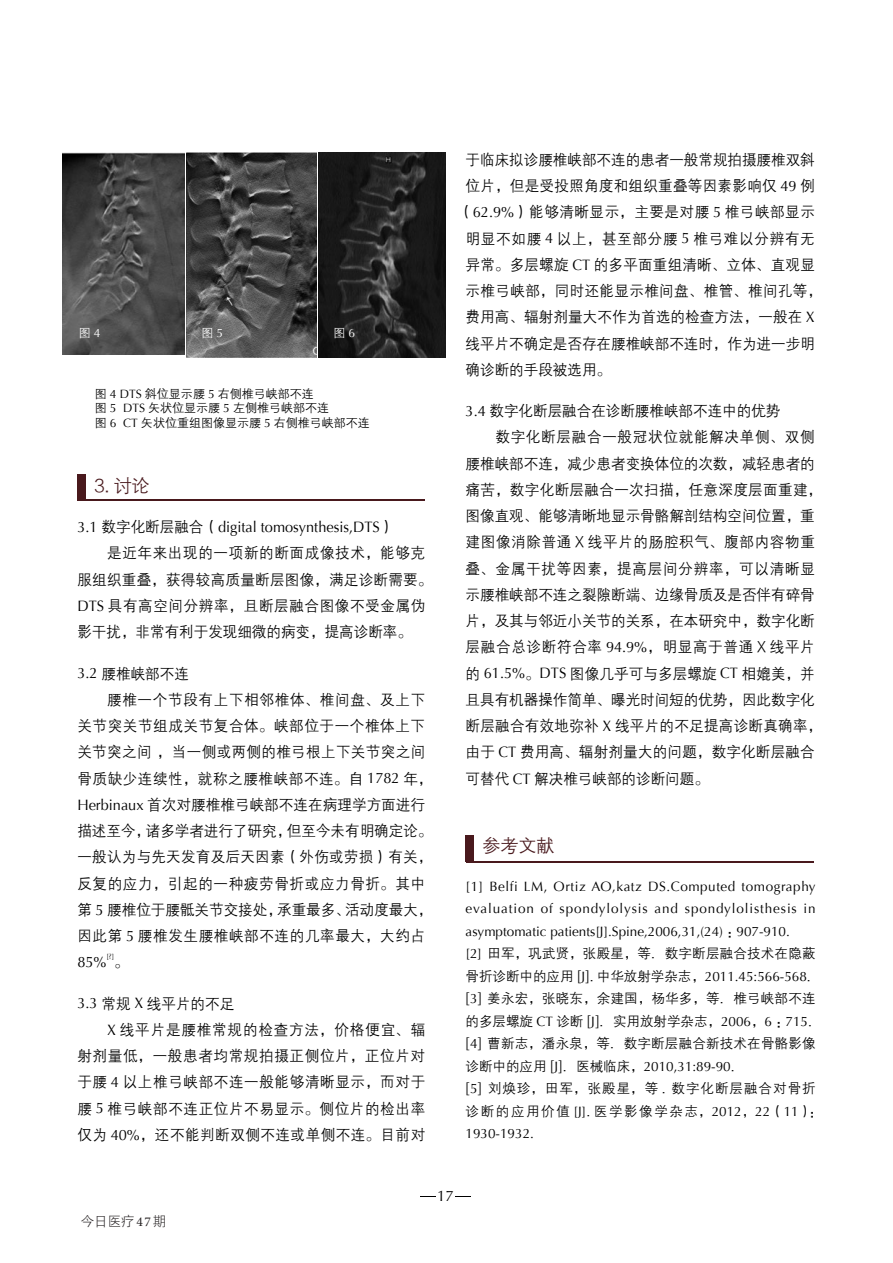
<style>
.page{position:relative;width:893px;height:1263px;background:#fff}
.page>*{position:absolute;margin:0;border:0;box-sizing:border-box;transform-origin:0 0}
.t1{font:18px "FZZDXJW GB1 0";color:#49191d}
.t2{font:15px "FZZDXJW GB1 0";letter-spacing:.02em;color:#000}
.t3{font:15px "FZZDXJW GB1 0";color:#000}
.t4{font:15px/26.2px "FZZDXJW GB1 0";letter-spacing:.045em;color:#000}
.t5{font:15px "FZZDXJW GB1 0";letter-spacing:.05em;color:#000}
.t6{font:15px "Optima";color:#000}
.t7{font:15px "FZZDXJW GB1 0";letter-spacing:.04em;color:#000}
.t8{font:15px "FZZDXJW GB1 0";letter-spacing:.055em;color:#000}
.t9{font:15px "FZZDXJW GB1 0";letter-spacing:.06em;color:#000}
.t10{font:13.5px/22.5px "FZZDXJW GB1 0";letter-spacing:.015em;color:#000}
.t11{font:13.5px/22.5px "Optima";color:#000;text-align:justify}
.t12{font:13.5px "DF Hei W3 GB EUC H";color:#231f20}
.t13{font:12px/14.4px "FZZDXJW GB1 0";color:#000}
.t14{font:12px "FZZDXJW GB1 0";color:#fff}
.t15{font:7.5px "Optima";color:#000}
.s1{font-family:"Optima"}
.s2{font-family:"FZZDXJW GB1 0"}
.s3{font-family:"Minion Pro"}
</style>
<div class="page">
<svg style="left:421px;top:1196px;width:15px;height:1px"></svg>
<svg style="left:456px;top:1196px;width:15px;height:1px"></svg>
<img style="left:186px;top:152px;width:259px;height:205px">
<img style="left:63px;top:152px;width:122px;height:203px">
<div style="left:466px;top:836px;width:8px;height:26px;background:#49191d"></div>
<hr style="left:466px;top:861px;width:347px;height:1px;background:#49191d">
<div style="left:77px;top:474px;width:9px;height:27px;background:#49191d"></div>
<hr style="left:77px;top:499px;width:348px;height:2px;background:#49191d">
<p class="t14" style="left:79px;top:327px;width:23px">图<span class="s1">4</span></p>
<p class="t14" style="left:201px;top:327px;width:23px">图<span class="s1">5</span></p>
<p class="t14" style="left:333px;top:327px;width:23px">图<span class="s1">6</span></p>
<p class="t13" style="left:95px;top:387px;width:276px">图 <span class="s1">4 DTS</span> 斜位显示腰 <span class="s1">5</span> 右侧椎弓峡部不连<br>图 <span class="s1">5 DTS</span> 矢状位显示腰 <span class="s1">5</span> 左侧椎弓峡部不连<br>图 <span class="s1">6 CT</span> 矢状位重组图像显示腰 <span class="s1">5</span> 右侧椎弓峡部不连</p>
<p class="t1" style="left:94px;top:476px;width:57px">3. 讨论</p>
<p class="t6" style="left:77px;top:518px;width:318px">3.1 <span class="s2">数字化断层融合（</span>digital tomosynthesis,DTS<span class="s2">）</span></p>
<p class="t4" style="left:77px;top:541px;width:357px;text-indent:30px">是近年来出现的一项新的断面成像技术，能够克服组织重叠，获得较高质量断层图像，满足诊断需要。<br><span class="s1">DTS</span> 具有高空间分辨率，且断层融合图像不受金属伪影干扰，非常有利于发现细微的病变，提高诊断率。</p>
<p class="t2" style="left:77px;top:665px;width:113px"><span class="s1">3.2</span> 腰椎峡部不连</p>
<p class="t5" style="left:107px;top:691px;width:320px">腰椎一个节段有上下相邻椎体、椎间盘、及上下</p>
<p class="t4" style="left:77px;top:713px;width:349px">关节突关节组成关节复合体。峡部位于一个椎体上下</p>
<p class="t2" style="left:77px;top:744px;width:349px">关节突之间 ，当一侧或两侧的椎弓根上下关节突之间</p>
<p class="t7" style="left:77px;top:770px;width:357px">骨质缺少连续性，就称之腰椎峡部不连。自 <span class="s1">1782</span> 年，</p>
<p class="t2" style="left:77px;top:796px;width:349px"><span class="s1">Herbinaux</span> 首次对腰椎椎弓峡部不连在病理学方面进行</p>
<p class="t3" style="left:77px;top:823px;width:357px">描述至今，诸多学者进行了研究，但至今未有明确定论。</p>
<p class="t2" style="left:77px;top:849px;width:357px">一般认为与先天发育及后天因素（外伤或劳损）有关，</p>
<p class="t4" style="left:77px;top:871px;width:349px">反复的应力，引起的一种疲劳骨折或应力骨折。其中</p>
<p class="t3" style="left:77px;top:901px;width:357px">第 <span class="s1">5</span> 腰椎位于腰骶关节交接处，承重最多、活动度最大，</p>
<p class="t4" style="left:77px;top:923px;width:349px">因此第 <span class="s1">5</span> 腰椎发生腰椎峡部不连的几率最大，大约占</p>
<p class="t6" style="left:77px;top:953px;width:31px">85%</p>
<p class="t15" style="left:106px;top:952px;width:9px">[?]</p>
<p class="t2" style="left:114px;top:954px;width:16px">。</p>
<p class="t3" style="left:77px;top:995px;width:158px"><span class="s1">3.3</span> 常规 <span class="s1">X</span> 线平片的不足</p>
<p class="t9" style="left:107px;top:1021px;width:320px"><span class="s1">X</span> 线平片是腰椎常规的检查方法，价格便宜、辐</p>
<p class="t4" style="left:77px;top:1043px;width:349px">射剂量低，一般患者均常规拍摄正侧位片，正位片对</p>
<p class="t4" style="left:77px;top:1069px;width:349px">于腰 <span class="s1">4</span> 以上椎弓峡部不连一般能够清晰显示，而对于</p>
<p class="t4" style="left:77px;top:1096px;width:349px">腰 <span class="s1">5</span> 椎弓峡部不连正位片不易显示。侧位片的检出率</p>
<p class="t2" style="left:77px;top:1126px;width:349px">仅为 <span class="s1">40%</span>，还不能判断双侧不连或单侧不连。目前对</p>
<p class="t3" style="left:466px;top:152px;width:351px">于临床拟诊腰椎峡部不连的患者一般常规拍摄腰椎双斜</p>
<p class="t2" style="left:466px;top:178px;width:351px">位片，但是受投照角度和组织重叠等因素影响仅 <span class="s1">49</span> 例</p>
<p class="t2" style="left:458px;top:204px;width:358px">（<span class="s1">62.9%</span>）能够清晰显示，主要是对腰 <span class="s1">5</span> 椎弓峡部显示</p>
<p class="t5" style="left:466px;top:230px;width:351px">明显不如腰 <span class="s1">4</span> 以上，甚至部分腰 <span class="s1">5</span> 椎弓难以分辨有无</p>
<p class="t2" style="left:466px;top:257px;width:351px">异常。多层螺旋 <span class="s1">CT</span> 的多平面重组清晰、立体、直观显</p>
<p class="t2" style="left:466px;top:283px;width:358px">示椎弓峡部，同时还能显示椎间盘、椎管、椎间孔等，</p>
<p class="t2" style="left:466px;top:309px;width:351px">费用高、辐射剂量大不作为首选的检查方法，一般在 <span class="s1">X</span></p>
<p class="t3" style="left:466px;top:335px;width:351px">线平片不确定是否存在腰椎峡部不连时，作为进一步明</p>
<p class="t3" style="left:466px;top:362px;width:147px">确诊断的手段被选用。</p>
<p class="t3" style="left:466px;top:403px;width:316px"><span class="s1">3.4</span> 数字化断层融合在诊断腰椎峡部不连中的优势</p>
<p class="t5" style="left:495px;top:429px;width:321px">数字化断层融合一般冠状位就能解决单侧、双侧</p>
<p class="t3" style="left:466px;top:455px;width:351px">腰椎峡部不连，减少患者变换体位的次数，减轻患者的</p>
<p class="t2" style="left:466px;top:482px;width:358px">痛苦，数字化断层融合一次扫描，任意深度层面重建，</p>
<p class="t3" style="left:466px;top:508px;width:351px">图像直观、能够清晰地显示骨骼解剖结构空间位置，重</p>
<p class="t4" style="left:466px;top:529px;width:351px">建图像消除普通 X 线平片的肠腔积气、腹部内容物重</p>
<p class="t8" style="left:466px;top:560px;width:351px">叠、金属干扰等因素，提高层间分辨率，可以清晰显</p>
<p class="t3" style="left:466px;top:587px;width:351px">示腰椎峡部不连之裂隙断端、边缘骨质及是否伴有碎骨</p>
<p class="t3" style="left:466px;top:613px;width:351px">片，及其与邻近小关节的关系，在本研究中，数字化断</p>
<p class="t5" style="left:466px;top:639px;width:351px">层融合总诊断符合率 <span class="s1">94.9%</span>，明显高于普通 X 线平片</p>
<p class="t2" style="left:466px;top:665px;width:351px">的 <span class="s1">61.5%</span>。<span class="s1">DTS</span> 图像几乎可与多层螺旋 <span class="s1">CT</span> 相媲美，并</p>
<p class="t3" style="left:466px;top:692px;width:351px">且具有机器操作简单、曝光时间短的优势，因此数字化</p>
<p class="t2" style="left:466px;top:718px;width:358px">断层融合有效地弥补 <span class="s1">X</span> 线平片的不足提高诊断真确率，</p>
<p class="t2" style="left:466px;top:744px;width:351px">由于 <span class="s1">CT</span> 费用高、辐射剂量大的问题，数字化断层融合</p>
<p class="t3" style="left:466px;top:770px;width:245px">可替代 <span class="s1">CT</span> 解决椎弓峡部的诊断问题。</p>
<p class="t1" style="left:483px;top:836px;width:73px">参考文献</p>
<p class="t11" style="left:466px;top:875px;width:352px">[1] Belfi LM, Ortiz AO,katz DS.Computed tomography evaluation of spondylolysis and spondylolisthesis in asymptomatic patients[J].Spine,2006,31,(24) <span class="s2">：</span>907-910.</p>
<p class="t10" style="left:466px;top:943px;width:358px"><span class="s1">[2]</span> 田军，巩武贤，张殿星，等．数字断层融合技术在隐蔽骨折诊断中的应用 [<span class="s1">J</span>]. 中华放射学杂志，<span class="s1">2011.45:566-568</span>．[<span class="s1">3</span>] 姜永宏，张晓东，余建国，杨华多，等．椎弓峡部不连的多层螺旋 <span class="s1">CT</span> 诊断 [<span class="s1">J</span>]．实用放射学杂志，<span class="s1">2006</span>，<span class="s1">6</span> ：<span class="s1">715</span>．[<span class="s1">4</span>] 曹新志，潘永泉，等．数字断层融合新技术在骨骼影像诊断中的应用 [<span class="s1">J</span>]．医械临床，<span class="s1">2010,31:89-90</span>．<br>[<span class="s1">5</span>] 刘焕珍，田军，张殿星，等 . 数字化断层融合对骨折诊断的应用价值 <span class="s1">[J]</span>. 医学影像学杂志，<span class="s1">2012</span>，<span class="s1">22</span>（<span class="s1">11</span>）：</p>
<p class="t11" style="left:466px;top:1123px;width:70px">1930-1932.</p>
<p class="t12" style="left:81px;top:1214px;width:87px">今日医疗<span class="s3">47</span>期</p>
<p class="t6" style="left:437px;top:1187px;width:18px">17</p>
</div>
